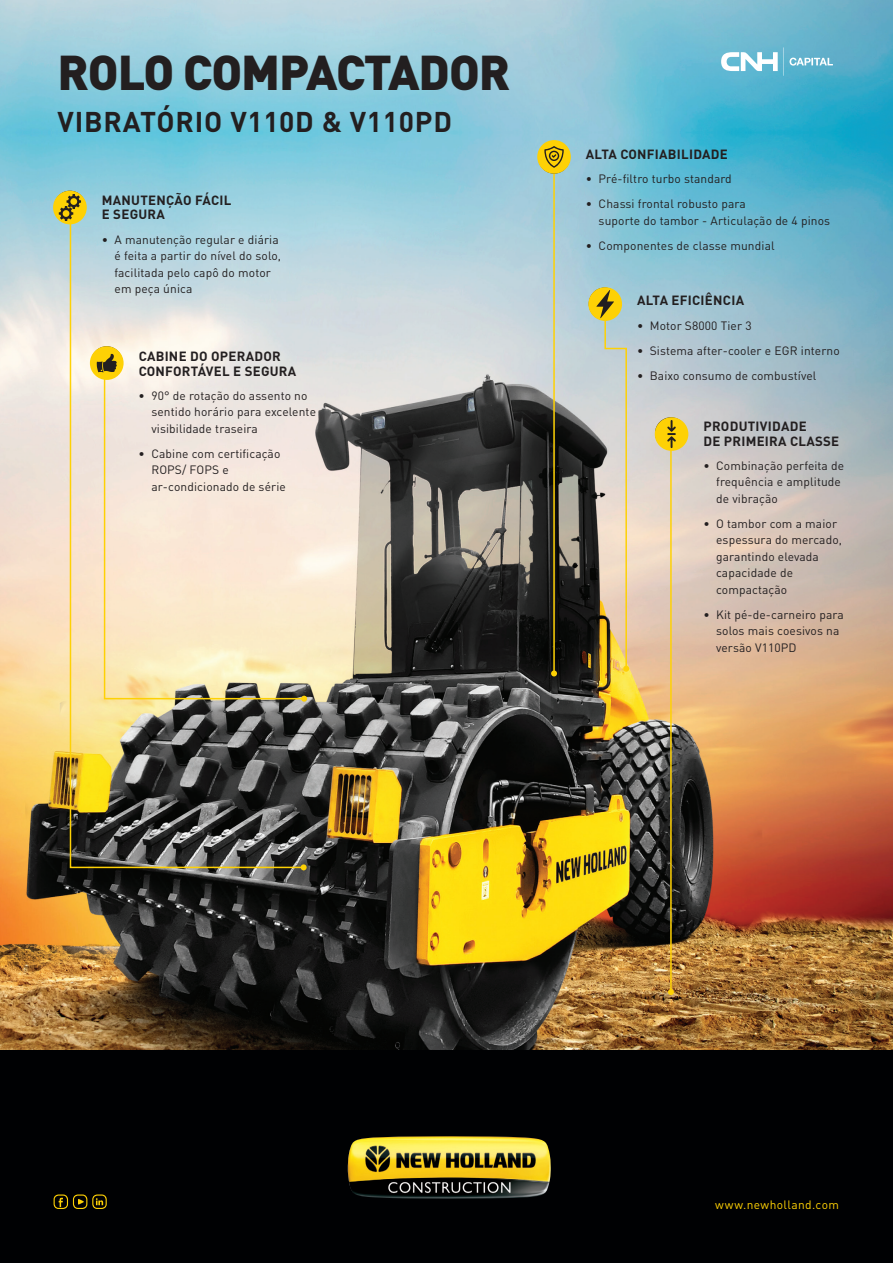
<style>
.page{position:relative;width:893px;height:1263px;background:#fff}
.page>*{position:absolute;margin:0;border:0;box-sizing:border-box;transform-origin:0 0}
.t1{font:900 48.3px "DIN Pro";letter-spacing:-.02em;color:#231f20}
.t2{font:700 28.2px "DIN Pro";letter-spacing:.025em;color:#231f20}
.t3{font:700 13.2px/14.5px "DIN Pro";letter-spacing:.02em;color:#231f20}
.t4{font:12px/16.5px "DIN Pro";letter-spacing:.01em;color:#231f20}
.t5{font:12px "DIN Pro";letter-spacing:.03em;color:#fed105}
</style>
<div class="page">
<img style="left:0;top:0;width:893px;height:1050px">
<hr style="left:553px;top:159px;width:2px;height:514px;background:#fed105">
<svg style="left:551px;top:670px;width:6px;height:6px"></svg>
<hr style="left:670px;top:433px;width:2px;height:559px;background:#fed105">
<svg style="left:668px;top:989px;width:6px;height:6px"></svg>
<svg style="left:69px;top:222px;width:236px;height:647px;background:#a4a598"></svg>
<svg style="left:301px;top:864px;width:6px;height:6px"></svg>
<svg style="left:103px;top:371px;width:203px;height:329px;background:#f3e5cf"></svg>
<svg style="left:301px;top:696px;width:6px;height:6px"></svg>
<div style="left:0;top:1050px;width:893px;height:213px;background:#000103"></div>
<img style="left:348px;top:1136px;width:203px;height:63px">
<svg style="left:54px;top:1194px;width:53px;height:15px"></svg>
<svg style="left:53px;top:191px;width:34px;height:33px"></svg>
<svg style="left:90px;top:346px;width:34px;height:34px"></svg>
<svg style="left:655px;top:417px;width:33px;height:34px"></svg>
<svg style="left:537px;top:140px;width:34px;height:34px"></svg>
<svg style="left:588px;top:287px;width:41px;height:385px;background:#b9b193"></svg>
<svg style="left:721px;top:47px;width:112px;height:29px"></svg>
<h1 class="t1" style="left:57px;top:40px;width:454px">ROLO COMPACTADOR</h1>
<h2 class="t2" style="left:58px;top:103px;width:396px">VIBRATÓRIO V110D &amp; V110PD</h2>
<p class="t3" style="left:102px;top:192px;width:131px">MANUTENÇÃO FÁCIL<br>E SEGURA</p>
<p class="t4" style="left:115px;top:231px;width:168px;text-indent:-13px">• A manutenção regular e diária é feita a partir do nível do solo, facilitada pelo capô do motor em peça única</p>
<p class="t3" style="left:139px;top:348px;width:159px">CABINE DO OPERADOR<br>CONFORTÁVEL E SEGURA</p>
<p class="t4" style="left:151px;top:387px;width:166px;text-indent:-13px">• 90° de rotação do assento no sentido horário para excelente visibilidade traseira</p>
<p class="t4" style="left:151px;top:445px;width:136px;text-indent:-13px">• Cabine com certificação<br>ROPS/ FOPS e ar-condicionado de série</p>
<p class="t3" style="left:586px;top:147px;width:144px">ALTA CONFIABILIDADE</p>
<p class="t4" style="left:586px;top:170px;width:147px">• Pré-filtro turbo standard</p>
<p class="t4" style="left:599px;top:195px;width:233px;text-indent:-13px">• Chassi frontal robusto para<br>suporte do tambor - Articulação de 4 pinos</p>
<p class="t4" style="left:586px;top:237px;width:190px">• Componentes de classe mundial</p>
<p class="t3" style="left:637px;top:292px;width:108px">ALTA EFICIÊNCIA</p>
<p class="t4" style="left:637px;top:316px;width:116px">• Motor S8000 Tier 3</p>
<p class="t4" style="left:637px;top:341px;width:204px">• Sistema after-cooler e EGR interno</p>
<p class="t4" style="left:637px;top:366px;width:181px">• Baixo consumo de combustível</p>
<p class="t3" style="left:703px;top:418px;width:137px">PRODUTIVIDADE<br>DE PRIMEIRA CLASSE</p>
<p class="t4" style="left:716px;top:457px;width:130px;text-indent:-13px">• Combinação perfeita de frequência e amplitude de vibração</p>
<p class="t4" style="left:716px;top:515px;width:127px;text-indent:-13px">• O tambor com a maior espessura do mercado, garantindo elevada capacidade de compactação</p>
<p class="t4" style="left:716px;top:606px;width:129px;text-indent:-13px">• Kit pé-de-carneiro para solos mais coesivos na versão V110PD</p>
<p class="t5" style="left:715px;top:1196px;width:125px">www.newholland.com</p>
</div>
